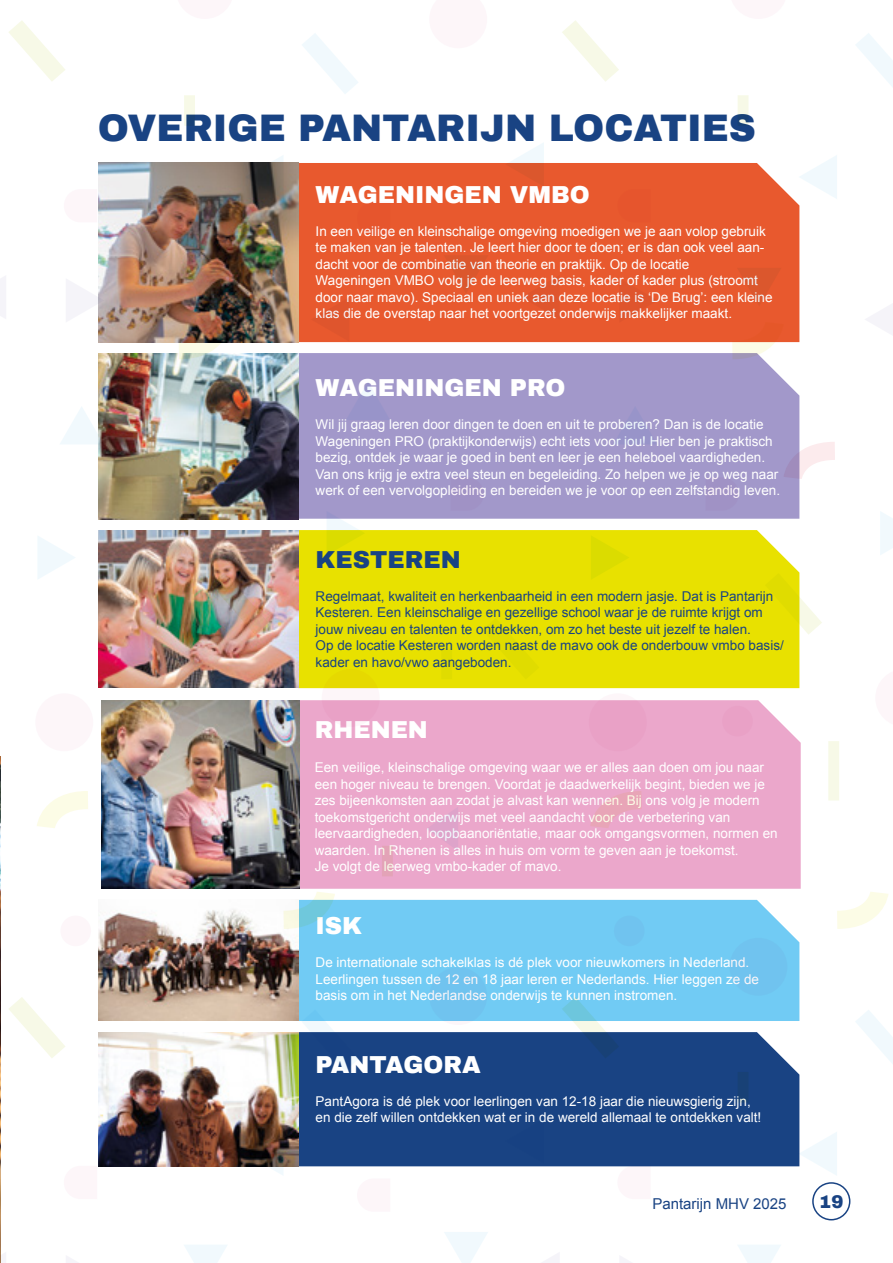
<style>
.page{position:relative;width:893px;height:1263px;background:#fff}
.page>*{position:absolute;margin:0;border:0;box-sizing:border-box;transform-origin:0 0}
.t1{font:900 37.5px "Archivo";color:#194383}
.t2{font:900 24px "Archivo";color:#fff}
.t3{font:900 24px "Archivo";color:#194383}
.t4{font:900 18px "Archivo";color:#194383}
.t5{font:15px "Arial";color:#194383}
.t6{font:13.5px/16.5px "Arial";color:#fff}
.t7{font:13.5px/16.5px "Arial";color:#194383}
</style>
<div class="page">
<div style="left:812px;top:1182px;width:38px;height:38px;border:2px solid #194383;border-radius:50%"></div>
<img style="left:0;top:756px;width:1px;height:496px">
<div style="left:298px;top:163px;width:501px;height:179px;background:#e8592e"></div>
<div style="left:298px;top:353px;width:501px;height:166px;background:#a298ca"></div>
<div style="left:298px;top:900px;width:501px;height:121px;background:#71cbf4"></div>
<div style="left:299px;top:1032px;width:500px;height:134px;background:#194383"></div>
<div style="left:298px;top:530px;width:501px;height:158px;background:#e8e100"></div>
<img style="left:99px;top:353px;width:199px;height:166px">
<img style="left:99px;top:530px;width:199px;height:158px">
<img style="left:99px;top:163px;width:199px;height:179px">
<img style="left:99px;top:909px;width:199px;height:112px">
<img style="left:99px;top:1032px;width:200px;height:134px">
<div style="left:300px;top:700px;width:501px;height:189px;background:#eba7cb"></div>
<img style="left:101px;top:700px;width:199px;height:189px">
<div style="left:429px;top:967px;width:58px;height:58px;background:#70c3ef;border-radius:50%"></div>
<svg style="left:543px;top:977px;width:95px;height:101px;background:#5892bf"></svg>
<svg style="left:581px;top:782px;width:79px;height:63px;background:#eaa6c6"></svg>
<svg style="left:617px;top:1166px;width:34px;height:1px"></svg>
<div style="left:614px;top:915px;width:31px;height:31px;background:#70c3ef;border-radius:50%"></div>
<svg style="left:444px;top:1232px;width:44px;height:31px"></svg>
<div style="left:505px;top:1119px;width:39px;height:44px;background:#184282"></div>
<svg style="left:542px;top:1253px;width:17px;height:10px"></svg>
<div style="left:441px;top:649px;width:11px;height:30px;background:#e0dc00"></div>
<div style="left:828px;top:741px;width:11px;height:59px;background:#f7f9e7"></div>
<svg style="left:746px;top:553px;width:76px;height:101px"></svg>
<svg style="left:837px;top:892px;width:51px;height:37px"></svg>
<svg style="left:706px;top:477px;width:33px;height:34px"></svg>
<div style="left:722px;top:706px;width:31px;height:30px;background:#eba7cb;border-radius:50%"></div>
<svg style="left:880px;top:512px;width:13px;height:43px"></svg>
<svg style="left:620px;top:1256px;width:11px;height:7px"></svg>
<div style="left:738px;top:1072px;width:10px;height:30px;background:#184176"></div>
<div style="left:589px;top:693px;width:58px;height:58px;background:#eba7cb;border-radius:50%"></div>
<div style="left:463px;top:598px;width:95px;height:91px;background:#e8e100"></div>
<svg style="left:451px;top:477px;width:33px;height:34px"></svg>
<div style="left:613px;top:406px;width:44px;height:38px;background:#9d96c9"></div>
<div style="left:591px;top:535px;width:38px;height:45px;background:#e1de00"></div>
<svg style="left:774px;top:433px;width:61px;height:63px"></svg>
<div style="left:729px;top:938px;width:58px;height:58px;background:#70c3ef;border-radius:50%"></div>
<svg style="left:855px;top:1010px;width:38px;height:54px"></svg>
<svg style="left:738px;top:1245px;width:43px;height:18px"></svg>
<svg style="left:799px;top:1131px;width:38px;height:44px"></svg>
<svg style="left:426px;top:806px;width:32px;height:45px"></svg>
<svg style="left:0;top:977px;width:65px;height:101px"></svg>
<svg style="left:37px;top:782px;width:69px;height:63px"></svg>
<div style="left:60px;top:915px;width:31px;height:31px;background:#fdf6f9;border-radius:50%"></div>
<svg style="left:0;top:1252px;width:6px;height:11px"></svg>
<svg style="left:275px;top:741px;width:11px;height:59px"></svg>
<svg style="left:322px;top:669px;width:58px;height:58px"></svg>
<img style="left:193px;top:553px;width:94px;height:101px">
<svg style="left:265px;top:874px;width:79px;height:64px"></svg>
<svg style="left:152px;top:477px;width:33px;height:34px"></svg>
<svg style="left:169px;top:706px;width:30px;height:30px"></svg>
<div style="left:346px;top:382px;width:44px;height:38px;background:#9b95c9"></div>
<svg style="left:327px;top:511px;width:38px;height:44px"></svg>
<svg style="left:66px;top:1256px;width:12px;height:7px"></svg>
<div style="left:382px;top:846px;width:11px;height:30px;background:#e3a3b7"></div>
<svg style="left:184px;top:1072px;width:11px;height:30px"></svg>
<div style="left:35px;top:693px;width:58px;height:58px;background:#fdf6f9;border-radius:50%"></div>
<svg style="left:60px;top:406px;width:44px;height:38px"></svg>
<svg style="left:38px;top:536px;width:37px;height:43px"></svg>
<img style="left:221px;top:433px;width:78px;height:63px">
<img style="left:176px;top:938px;width:58px;height:58px;border-radius:50%">
<svg style="left:283px;top:990px;width:94px;height:101px;background:#608cac"></svg>
<svg style="left:184px;top:1245px;width:43px;height:18px"></svg>
<svg style="left:245px;top:1131px;width:39px;height:44px"></svg>
<svg style="left:562px;top:20px;width:57px;height:62px"></svg>
<svg style="left:617px;top:189px;width:34px;height:33px"></svg>
<div style="left:444px;top:255px;width:44px;height:39px;background:#e0572d"></div>
<svg style="left:505px;top:143px;width:39px;height:44px"></svg>
<div style="left:521px;top:275px;width:39px;height:44px;background:#e2562d"></div>
<svg style="left:866px;top:304px;width:27px;height:31px"></svg>
<div style="left:619px;top:278px;width:39px;height:45px;background:#e4572d"></div>
<div style="left:738px;top:95px;width:10px;height:31px;background:#f7f9e7"></div>
<svg style="left:856px;top:33px;width:37px;height:54px"></svg>
<svg style="left:714px;top:268px;width:79px;height:100px;background:#e3795d"></svg>
<svg style="left:800px;top:155px;width:37px;height:44px"></svg>
<svg style="left:9px;top:21px;width:56px;height:60px"></svg>
<svg style="left:0;top:276px;width:6px;height:42px"></svg>
<div style="left:311px;top:297px;width:38px;height:45px;background:#e5572d"></div>
<svg style="left:66px;top:278px;width:38px;height:45px"></svg>
<div style="left:184px;top:95px;width:11px;height:31px;background:#f7f9e7"></div>
<svg style="left:302px;top:34px;width:56px;height:60px"></svg>
<svg style="left:357px;top:202px;width:33px;height:33px"></svg>
<img style="left:161px;top:268px;width:78px;height:100px">
<svg style="left:245px;top:156px;width:39px;height:43px;background:#67625c"></svg>
<h1 class="t1" style="left:98px;top:105px;width:660px">OVERIGE PANTARIJN LOCATIES</h1>
<h2 class="t2" style="left:316px;top:180px;width:276px">WAGENINGEN VMBO</h2>
<p class="t6" style="left:316px;top:223px;width:458px">In een veilige en kleinschalige omgeving moedigen we je aan volop gebruik te maken van je talenten. Je leert hier door te doen; er is dan ook veel aan&shy;dacht voor de combinatie van theorie en praktijk. Op de locatie<br>Wageningen VMBO volg je de leerweg basis, kader of kader plus (stroomt door naar mavo). Speciaal en uniek aan deze locatie is ‘De Brug’: een kleine klas die de overstap naar het voortgezet onderwijs makkelijker maakt.</p>
<h2 class="t2" style="left:316px;top:373px;width:251px">WAGENINGEN PRO</h2>
<p class="t6" style="left:316px;top:416px;width:466px">Wil jij graag leren door dingen te doen en uit te proberen? Dan is de locatie Wageningen PRO (praktijkonderwijs) echt iets voor jou! Hier ben je praktisch bezig, ontdek je waar je goed in bent en leer je een heleboel vaardigheden.<br>Van ons krijg je extra veel steun en begeleiding. Zo helpen we je op weg naar werk of een vervolgopleiding en bereiden we je voor op een zelfstandig leven.</p>
<h2 class="t3" style="left:316px;top:545px;width:147px">KESTEREN</h2>
<p class="t7" style="left:316px;top:588px;width:470px">Regelmaat, kwaliteit en herkenbaarheid in een modern jasje. Dat is Pantarijn Kesteren. Een kleinschalige en gezellige school waar je de ruimte krijgt om jouw niveau en talenten te ontdekken, om zo het beste uit jezelf te halen.<br>Op de locatie Kesteren worden naast de mavo ook de onderbouw vmbo basis/ kader en havo/vwo aangeboden.</p>
<h2 class="t2" style="left:315px;top:715px;width:115px">RHENEN</h2>
<p class="t6" style="left:315px;top:760px;width:464px">Een veilige, kleinschalige omgeving waar we er alles aan doen om jou naar een hoger niveau te brengen. Voordat je daadwerkelijk begint, bieden we je zes bijeenkomsten aan zodat je alvast kan wennen. Bij ons volg je modern toekomstgericht onderwijs met veel aandacht voor de verbetering van leervaardigheden, loopbaanoriëntatie, maar ook omgangsvormen, normen en waarden. In Rhenen is alles in huis om vorm te geven aan je toekomst.<br>Je volgt de leerweg vmbo-kader of mavo.</p>
<h2 class="t2" style="left:316px;top:911px;width:48px">ISK</h2>
<p class="t6" style="left:316px;top:954px;width:445px">De internationale schakelklas is dé plek voor nieuwkomers in Nederland.<br>Leerlingen tussen de 12 en 18 jaar leren er Nederlands. Hier leggen ze de basis om in het Nederlandse onderwijs te kunnen instromen.</p>
<h2 class="t2" style="left:316px;top:1049px;width:167px">PANTAGORA</h2>
<p class="t6" style="left:316px;top:1093px;width:447px">PantAgora is dé plek voor leerlingen van 12-18 jaar die nieuwsgierig zijn, en die zelf willen ontdekken wat er in de wereld allemaal te ontdekken valt!</p>
<p class="t5" style="left:652px;top:1194px;width:136px">Pantarijn MHV 2025</p>
<h3 class="t4" style="left:819px;top:1191px;width:26px">19</h3>
</div>
